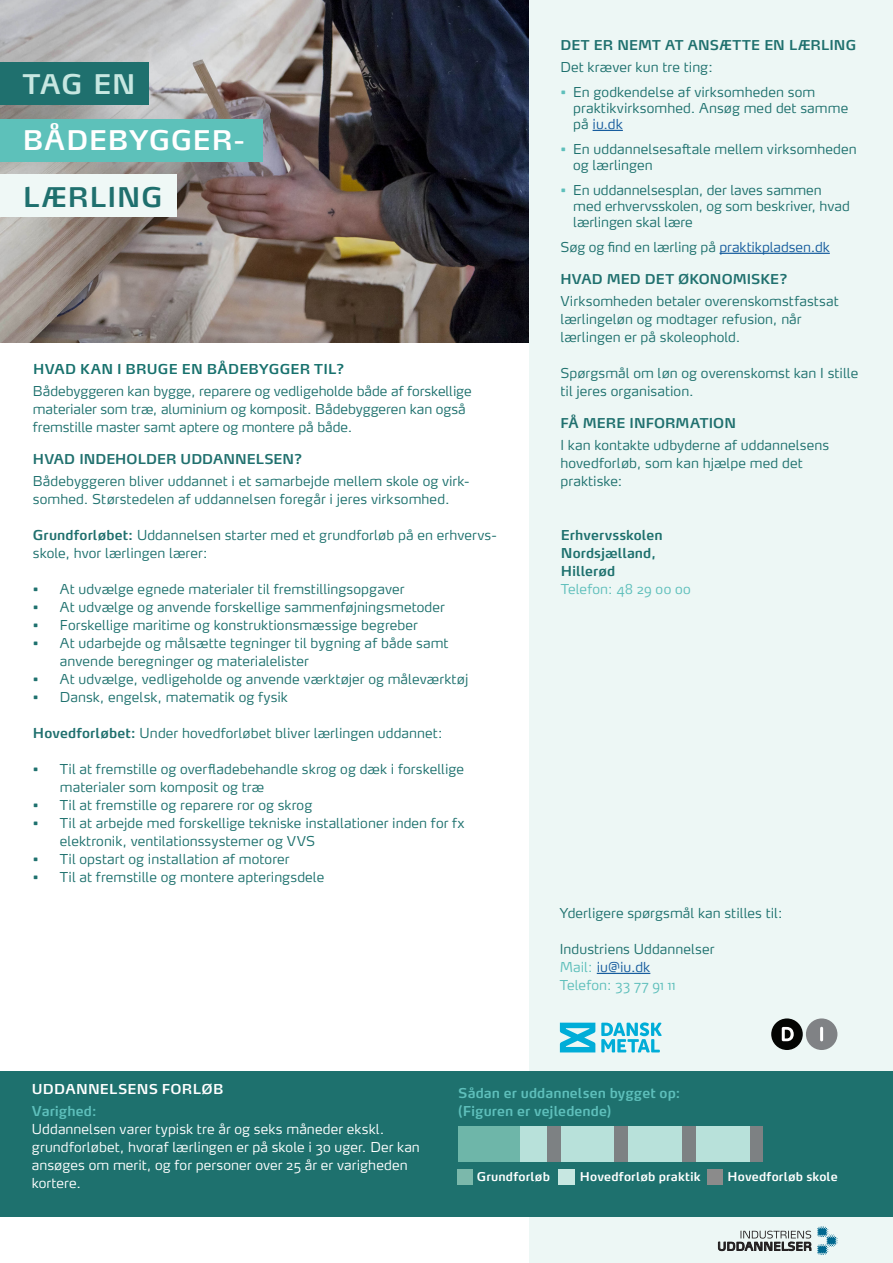
<style>
.page{position:relative;width:893px;height:1263px;background:#fff}
.page>*{position:absolute;margin:0;border:0;box-sizing:border-box;transform-origin:0 0}
.OVERSKRIFT{font:600 27px "Max";letter-spacing:.035em;color:#fff}
.OVERSKRIFT-2{font:600 27px "Max";letter-spacing:.04em;color:#1f706e}
.OVERSKRIFT-3{font:600 27px "Max";color:#c7e7e1}
.BRØDTEKST{font:300 13.5px/18px "Max OT";letter-spacing:.005em;color:#1e716e}
.Under_Mellemrubrik{font:300 13.5px/18px "Max OT";letter-spacing:.005em;color:#fff}
.MELLEMRUBRIK{font:600 13.5px "Max";letter-spacing:.005em;color:#1f706e}
.Under_Mellemrubrik-2{font:600 13.5px "Max OT";letter-spacing:.005em;color:#5ebfbb}
.BRØDTEKST-2{font:600 13.5px/18px "Max OT";letter-spacing:.005em;color:#1e716e}
.BRØDTEKST-3{font:300 13.5px "Max OT";letter-spacing:.01em;color:#5ebfbb}
.MELLEMRUBRIK-2{font:600 13.5px "Max OT";letter-spacing:.02em;color:#17716d}
.MELLEMRUBRIK-3{font:600 13.5px "Max OT";letter-spacing:.015em;color:#fff}
.t1{font:600 12px "Max OT";letter-spacing:.015em;color:#fff}
.s1{font-weight:600;color:#1f706e}
.s2{color:#5ebfbb}
.s3{color:#175d9e}
.s4{font-weight:600;color:#5ebfbb}
</style>
<div class="page">
<div style="left:529px;top:0;width:364px;height:1263px;background:#edf7f5"></div>
<div style="left:0;top:1071px;width:893px;height:146px;background:#1e716e"></div>
<img style="left:0;top:0;width:529px;height:342px">
<hr style="left:593px;top:130px;width:30px;height:1px;background:#175d9e">
<hr style="left:719px;top:253px;width:111px;height:1px;background:#175d9e">
<div style="left:0;top:63px;width:149px;height:42px;background:#1f706e"></div>
<div style="left:0;top:175px;width:176px;height:42px;background:#eff8f6"></div>
<svg style="left:718px;top:1230px;width:93px;height:22px"></svg>
<svg style="left:817px;top:1226px;width:21px;height:29px"></svg>
<div style="left:0;top:119px;width:262px;height:43px;background:#5dc1ba"></div>
<div style="left:558px;top:1169px;width:17px;height:15px;background:#c7e7e1"></div>
<div style="left:707px;top:1169px;width:16px;height:16px;background:#8b8b8b"></div>
<div style="left:457px;top:1170px;width:16px;height:15px;background:#7bb8ab"></div>
<hr style="left:597px;top:973px;width:53px;height:1px;background:#175d9e">
<div style="left:519px;top:1126px;width:28px;height:35px;background:#b8e1da"></div>
<div style="left:547px;top:1126px;width:14px;height:35px;background:#7d8183"></div>
<div style="left:561px;top:1126px;width:54px;height:35px;background:#b8e1da"></div>
<div style="left:615px;top:1126px;width:14px;height:35px;background:#7d8183"></div>
<div style="left:749px;top:1126px;width:14px;height:35px;background:#7d8183"></div>
<div style="left:458px;top:1126px;width:61px;height:35px;background:#6eb6a9"></div>
<div style="left:629px;top:1126px;width:53px;height:35px;background:#b8e1da"></div>
<div style="left:682px;top:1126px;width:14px;height:35px;background:#7d8183"></div>
<div style="left:696px;top:1126px;width:53px;height:35px;background:#b8e1da"></div>
<div style="left:771px;top:1018px;width:32px;height:32px;background:#040503;border-radius:50%"></div>
<div style="left:806px;top:1018px;width:31px;height:32px;background:#808285;border-radius:50%"></div>
<hr style="left:820px;top:1027px;width:3px;height:14px;background:#fff;border-radius:2px">
<svg style="left:782px;top:1027px;width:12px;height:14px"></svg>
<svg style="left:601px;top:1022px;width:61px;height:30px"></svg>
<svg style="left:560px;top:1023px;width:35px;height:29px"></svg>
<p class="OVERSKRIFT-3" style="left:23px;top:68px;width:114px">TAG EN</p>
<p class="OVERSKRIFT" style="left:23px;top:123px;width:223px">BÅDEBYGGER-</p>
<p class="OVERSKRIFT-2" style="left:23px;top:180px;width:141px">LÆRLING</p>
<p class="MELLEMRUBRIK-2" style="left:33px;top:360px;width:313px">HVAD KAN I BRUGE EN BÅDEBYGGER TIL?</p>
<p class="BRØDTEKST" style="left:33px;top:382px;width:440px">Bådebyggeren kan bygge, reparere og vedligeholde både af forskellige materialer som træ, aluminium og komposit. Bådebyggeren kan også fremstille master samt aptere og montere på både.</p>
<p class="MELLEMRUBRIK" style="left:33px;top:450px;width:271px">HVAD INDEHOLDER UDDANNELSEN?</p>
<p class="BRØDTEKST" style="left:33px;top:472px;width:438px">Bådebyggeren bliver uddannet i et samarbejde mellem skole og virk&shy;somhed. Størstedelen af uddannelsen foregår i jeres virksomhed.</p>
<p class="BRØDTEKST" style="left:33px;top:526px;width:465px"><span class="s1">Grundforløbet:</span> Uddannelsen starter med et grundforløb på en erhvervs&shy;skole, hvor lærlingen lærer:</p>
<p class="BRØDTEKST" style="left:33px;top:580px;width:373px">• At udvælge egnede materialer til fremstillingsopgaver</p>
<p class="BRØDTEKST" style="left:33px;top:598px;width:413px">• At udvælge og anvende forskellige sammenføjningsmetoder</p>
<p class="BRØDTEKST" style="left:33px;top:616px;width:387px">• Forskellige maritime og konstruktionsmæssige begreber</p>
<p class="BRØDTEKST" style="left:60px;top:634px;width:390px;text-indent:-27px">• At udarbejde og målsætte tegninger til bygning af både samt anvende beregninger og materialelister</p>
<p class="BRØDTEKST" style="left:33px;top:670px;width:437px">• At udvælge, vedligeholde og anvende værktøjer og måleværktøj</p>
<p class="BRØDTEKST" style="left:33px;top:688px;width:257px">• Dansk, engelsk, matematik og fysik</p>
<p class="BRØDTEKST" style="left:33px;top:724px;width:411px"><span class="s1">Hovedforløbet:</span> Under hovedforløbet bliver lærlingen uddannet:</p>
<p class="BRØDTEKST" style="left:60px;top:760px;width:406px;text-indent:-27px">• Til at fremstille og overfladebehandle skrog og dæk i forskellige materialer som komposit og træ</p>
<p class="BRØDTEKST" style="left:33px;top:796px;width:281px">• Til at fremstille og reparere ror og skrog</p>
<p class="BRØDTEKST" style="left:60px;top:814px;width:406px;text-indent:-27px">• Til at arbejde med forskellige tekniske installationer inden for fx elektronik, ventilationssystemer og VVS</p>
<p class="BRØDTEKST" style="left:33px;top:850px;width:258px">• Til opstart og installation af motorer</p>
<p class="BRØDTEKST" style="left:33px;top:868px;width:293px">• Til at fremstille og montere apteringsdele</p>
<p class="MELLEMRUBRIK" style="left:560px;top:36px;width:297px">DET ER NEMT AT ANSÆTTE EN LÆRLING</p>
<p class="BRØDTEKST" style="left:560px;top:58px;width:154px">Det kræver kun tre ting:</p>
<p class="BRØDTEKST" style="left:573px;top:84px;width:277px;line-height:16.2px;text-indent:-13px"><span class="s2">•</span> En godkendelse af virksomheden som praktikvirksomhed. Ansøg med det samme på <span class="s3">iu.dk</span></p>
<p class="BRØDTEKST" style="left:573px;top:141px;width:285px;line-height:16.2px;text-indent:-13px"><span class="s2">•</span> En uddannelsesaftale mellem virksomheden og lærlingen</p>
<p class="BRØDTEKST" style="left:573px;top:182px;width:278px;line-height:16.2px;text-indent:-13px"><span class="s2">•</span> En uddannelsesplan, der laves sammen med erhvervsskolen, og som beskriver, hvad lærlingen skal lære</p>
<p class="BRØDTEKST" style="left:560px;top:238px;width:271px">Søg og find en lærling på <span class="s3">praktikpladsen.dk</span></p>
<p class="MELLEMRUBRIK" style="left:560px;top:270px;width:229px">HVAD MED DET ØKONOMISKE?</p>
<p class="BRØDTEKST" style="left:560px;top:292px;width:280px">Virksomheden betaler overenskomstfastsat lærlingeløn og modtager refusion, når lærlingen er på skoleophold.</p>
<p class="BRØDTEKST" style="left:560px;top:364px;width:299px">Spørgsmål om løn og overenskomst kan I stille til jeres organisation.</p>
<p class="MELLEMRUBRIK" style="left:560px;top:414px;width:177px">FÅ MERE INFORMATION</p>
<p class="BRØDTEKST" style="left:560px;top:436px;width:270px">I kan kontakte udbyderne af uddannelsens hovedforløb, som kan hjælpe med det praktiske:</p>
<p class="BRØDTEKST-2" style="left:561px;top:526px;width:103px">Erhvervsskolen<br>Nordsjælland,<br>Hillerød</p>
<p class="BRØDTEKST-3" style="left:561px;top:581px;width:131px">Telefon: 48 29 00 00</p>
<p class="BRØDTEKST" style="left:560px;top:904px;width:225px">Yderligere spørgsmål kan stilles til:</p>
<p class="BRØDTEKST" style="left:560px;top:940px;width:156px">Industriens Uddannelser<br><span class="s2">Mail:</span> <span class="s3">iu@iu.dk</span></p>
<p class="BRØDTEKST-3" style="left:560px;top:977px;width:118px">Telefon: 33 77 91 11</p>
<p class="MELLEMRUBRIK-3" style="left:32px;top:1080px;width:193px">UDDANNELSENS FORLØB</p>
<p class="Under_Mellemrubrik" style="left:32px;top:1102px;width:389px"><span class="s4">Varighed:<br></span>Uddannelsen varer typisk tre år og seks måneder ekskl. grundforløbet, hvoraf lærlingen er på skole i 30 uger. Der kan ansøges om merit, og for personer over 25 år er varigheden kortere.</p>
<p class="Under_Mellemrubrik-2" style="left:458px;top:1085px;width:224px">Sådan er uddannelsen bygget op:</p>
<p class="Under_Mellemrubrik-2" style="left:458px;top:1103px;width:155px">(Figuren er vejledende)</p>
<p class="t1" style="left:477px;top:1169px;width:75px">Grundforløb</p>
<p class="t1" style="left:580px;top:1169px;width:122px">Hovedforløb praktik</p>
<p class="t1" style="left:727px;top:1169px;width:112px">Hovedforløb skole</p>
</div>
